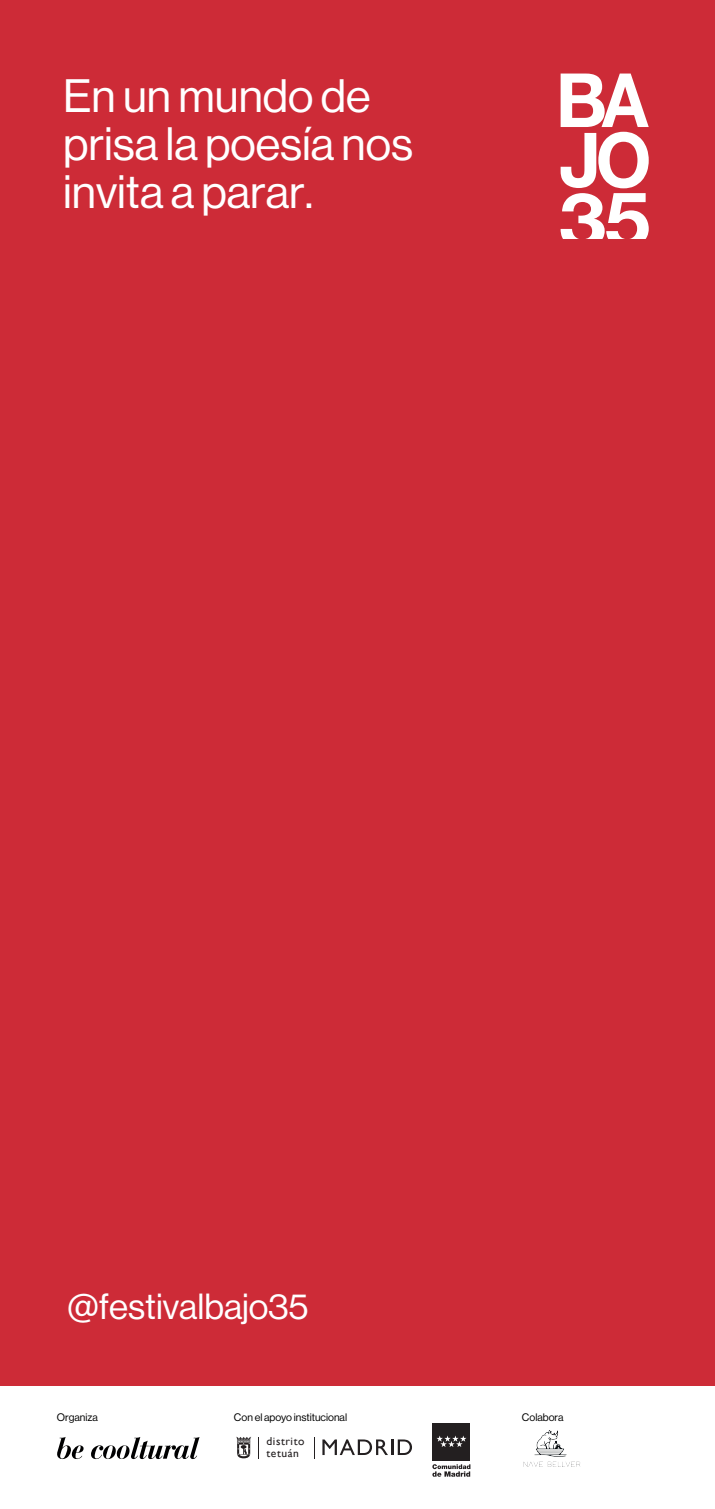
<style>
.page{position:relative;width:715px;height:1509px;background:#fff}
.page>*{position:absolute;margin:0;border:0;box-sizing:border-box;transform-origin:0 0}
.t1{font:45.8px/48px "N Haas Grotesk DS Pro 55 Rg";color:#fff}
.t2{font:35.6px "N Haas Grotesk DS Pro 55 Rg";color:#fff}
.t3{font:11.6px/12.2px "Gill Sans";letter-spacing:.05em;color:#231f20}
.t4{font:10.6px "N Haas Grotesk DS Pro 55 Rg";color:#000001}
</style>
<div class="page">
<div style="left:0;top:0;width:714px;height:1508px;background:#cd2b37"></div>
<div style="left:0;top:1386px;width:714px;height:122px;background:#fff"></div>
<svg style="left:91px;top:1437px;width:108px;height:23px"></svg>
<svg style="left:57px;top:1437px;width:27px;height:23px"></svg>
<svg style="left:258px;top:1437px;width:1px;height:20px"></svg>
<svg style="left:314px;top:1437px;width:1px;height:20px"></svg>
<svg style="left:322px;top:1439px;width:90px;height:15px"></svg>
<svg style="left:236px;top:1436px;width:15px;height:21px"></svg>
<div style="left:432px;top:1422px;width:38px;height:38px;background:#231f20"></div>
<svg style="left:436px;top:1435px;width:30px;height:11px"></svg>
<svg style="left:432px;top:1464px;width:38px;height:12px"></svg>
<img style="left:523px;top:1430px;width:57px;height:37px">
<svg style="left:560px;top:73px;width:89px;height:166px"></svg>
<p class="t1" style="left:63px;top:72px;width:351px">En un mundo de prisa la poesía nos invita a parar.</p>
<p class="t2" style="left:67px;top:1286px;width:242px">@festivalbajo35</p>
<p class="t4" style="left:57px;top:1410px;width:42px">Organiza</p>
<p class="t4" style="left:234px;top:1410px;width:115px">Con el apoyo institucional</p>
<p class="t4" style="left:521px;top:1410px;width:43px">Colabora</p>
<p class="t3" style="left:266px;top:1433px;width:39px">distrito tetuán</p>
</div>
